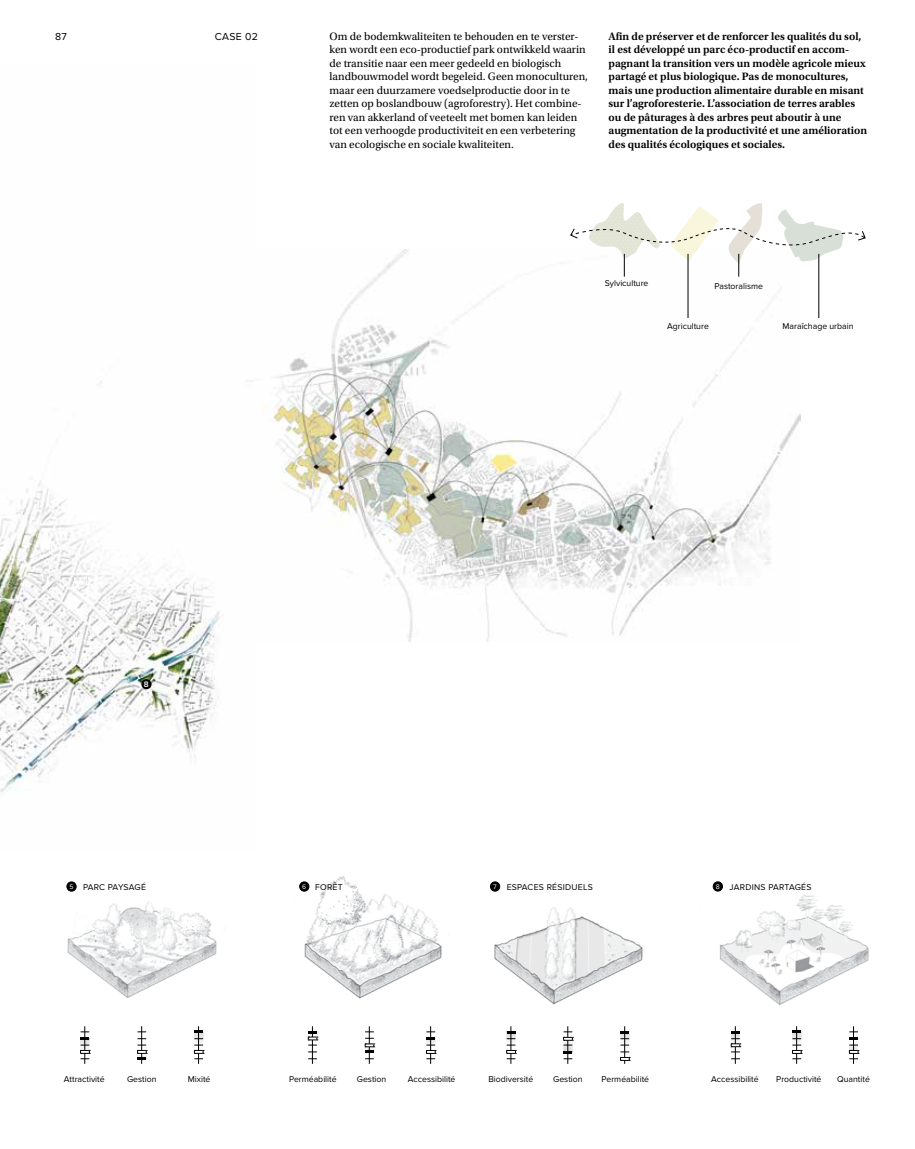
<style>
.page{position:relative;width:915px;height:1149px;background:#fff}
.page>*{position:absolute;margin:0;border:0;box-sizing:border-box;transform-origin:0 0}
.t1{font:11.25px/13.5px "Utopia Std";color:#000}
.t2{font:600 11.25px/13.5px "Utopia Std";color:#000}
.t3{font:10.5px "Proxima Nova";letter-spacing:.03em;color:#000}
.t4{font:10.5px "Proxima Nova A";color:#000}
.t5{font:8.7px "Proxima Nova";color:#000}
.t6{font:8.7px "Proxima Nova";letter-spacing:.03em;color:#000}
.t7{font:600 8.25px "Proxima Nova";color:#fff}
.s1{font-size:6.75px;color:#fff}
</style>
<div class="page">
<img style="left:0;top:381px;width:220px;height:411px">
<div style="left:141px;top:679px;width:10px;height:10px;background:#000;border-radius:50%"></div>
<img style="left:719px;top:895px;width:150px;height:111px">
<img style="left:494px;top:907px;width:149px;height:97px">
<img style="left:792px;top:1032px;width:8px;height:6px">
<hr style="left:734px;top:1025px;width:1px;height:38px;background:#000">
<hr style="left:795px;top:1025px;width:1px;height:38px;background:#000">
<hr style="left:852px;top:1025px;width:1px;height:38px;background:#000">
<svg style="left:792px;top:1030px;width:8px;height:2px"></svg>
<svg style="left:731px;top:1030px;width:9px;height:22px"></svg>
<svg style="left:792px;top:1038px;width:9px;height:21px"></svg>
<svg style="left:848px;top:1031px;width:10px;height:28px"></svg>
<img style="left:730px;top:1033px;width:9px;height:17px">
<img style="left:620px;top:1045px;width:9px;height:5px">
<hr style="left:510px;top:1025px;width:1px;height:38px;background:#000">
<hr style="left:567px;top:1025px;width:1px;height:38px;background:#000">
<hr style="left:624px;top:1025px;width:1px;height:38px;background:#000">
<svg style="left:620px;top:1030px;width:9px;height:15px"></svg>
<svg style="left:506px;top:1030px;width:10px;height:29px"></svg>
<svg style="left:563px;top:1031px;width:10px;height:28px"></svg>
<svg style="left:620px;top:1051px;width:10px;height:9px"></svg>
<img style="left:506px;top:1033px;width:9px;height:17px">
<div style="left:490px;top:881px;width:9px;height:9px;background:#000;border-radius:50%"></div>
<div style="left:490px;top:881px;width:9px;height:10px;border:1px solid #000;border-radius:50%"></div>
<div style="left:713px;top:881px;width:9px;height:9px;background:#000;border-radius:50%"></div>
<div style="left:713px;top:881px;width:9px;height:9px;border:1px solid #000;border-radius:50%"></div>
<img style="left:67px;top:901px;width:150px;height:97px">
<img style="left:299px;top:876px;width:143px;height:123px">
<hr style="left:312px;top:1025px;width:1px;height:38px;background:#000">
<hr style="left:369px;top:1025px;width:1px;height:38px;background:#000">
<hr style="left:430px;top:1025px;width:1px;height:38px;background:#000">
<svg style="left:365px;top:1031px;width:9px;height:28px"></svg>
<svg style="left:426px;top:1031px;width:10px;height:28px"></svg>
<svg style="left:308px;top:1030px;width:10px;height:15px"></svg>
<img style="left:194px;top:1032px;width:9px;height:6px">
<hr style="left:84px;top:1025px;width:1px;height:38px;background:#000">
<hr style="left:141px;top:1025px;width:1px;height:38px;background:#000">
<hr style="left:198px;top:1025px;width:1px;height:38px;background:#000">
<svg style="left:194px;top:1030px;width:9px;height:2px"></svg>
<svg style="left:80px;top:1031px;width:10px;height:28px"></svg>
<svg style="left:137px;top:1038px;width:10px;height:22px"></svg>
<svg style="left:194px;top:1038px;width:10px;height:21px"></svg>
<img style="left:80px;top:1038px;width:9px;height:18px">
<div style="left:67px;top:881px;width:9px;height:9px;background:#000;border-radius:50%"></div>
<div style="left:67px;top:881px;width:9px;height:10px;border:1px solid #000;border-radius:50%"></div>
<div style="left:299px;top:881px;width:10px;height:9px;background:#000;border-radius:50%"></div>
<div style="left:299px;top:881px;width:10px;height:10px;border:1px solid #000;border-radius:50%"></div>
<img style="left:262px;top:249px;width:538px;height:392px">
<svg style="left:569px;top:203px;width:296px;height:73px"></svg>
<hr style="left:687px;top:254px;width:1px;height:64px;background:#000">
<hr style="left:818px;top:254px;width:1px;height:64px;background:#000">
<p class="t4" style="left:55px;top:30px;width:13px">87</p>
<p class="t3" style="left:215px;top:30px;width:45px">case 02</p>
<p class="t1" style="left:329px;top:30px;width:260px">Om de bodemkwaliteiten te behouden en te verster&shy;ken wordt een eco-productief park ontwikkeld waarin de transitie naar een meer gedeeld en biologisch landbouwmodel wordt begeleid. Geen monoculturen, maar een duurzamere voedselproductie door in te zetten op boslandbouw (agroforestry). Het combine&shy;ren van akkerland of veeteelt met bomen kan leiden tot een verhoogde productiviteit en een verbetering van ecologische en sociale kwaliteiten.</p>
<p class="t2" style="left:608px;top:29px;width:260px">Afin de préserver et de renforcer les qualités du sol, il est développé un parc éco-productif en accom&shy;pagnant la transition vers un modèle agricole mieux partagé et plus biologique. Pas de monocultures, mais une production alimentaire durable en misant sur l’agroforesterie. L’association de terres arables ou de pâturages à des arbres peut aboutir à une augmentation de la productivité et une amélioration des qualités écologiques et sociales.</p>
<p class="t5" style="left:604px;top:278px;width:45px">Sylviculture</p>
<p class="t5" style="left:714px;top:280px;width:50px">Pastoralisme</p>
<p class="t5" style="left:667px;top:320px;width:43px">Agriculture</p>
<p class="t5" style="left:782px;top:320px;width:72px">Maraîchage urbain</p>
<p class="t7" style="left:144px;top:679px;width:6px">8</p>
<p class="t5" style="left:69px;top:881px;width:78px"><span class="s1">5</span> Parc paysagé</p>
<p class="t5" style="left:302px;top:881px;width:42px"><span class="s1">6</span> Forêt</p>
<p class="t6" style="left:493px;top:881px;width:101px"><span class="s1">7</span> Espaces résiduels</p>
<p class="t6" style="left:715px;top:881px;width:97px"><span class="s1">8</span> Jardins partagés</p>
<p class="t5" style="left:64px;top:1073px;width:42px">Attractivité</p>
<p class="t5" style="left:127px;top:1073px;width:31px">Gestion</p>
<p class="t5" style="left:188px;top:1073px;width:24px">M ixité</p>
<p class="t5" style="left:289px;top:1073px;width:49px">Perméabilité</p>
<p class="t5" style="left:357px;top:1073px;width:31px">Gestion</p>
<p class="t5" style="left:407px;top:1073px;width:49px">Accessibilité</p>
<p class="t5" style="left:488px;top:1073px;width:46px">Biodiversité</p>
<p class="t5" style="left:553px;top:1073px;width:31px">Gestion</p>
<p class="t5" style="left:601px;top:1073px;width:49px">Perméabilité</p>
<p class="t5" style="left:710px;top:1073px;width:49px">Accessibilité</p>
<p class="t5" style="left:776px;top:1073px;width:47px">Productivité</p>
<p class="t5" style="left:836px;top:1073px;width:34px">Quantité</p>
</div>
